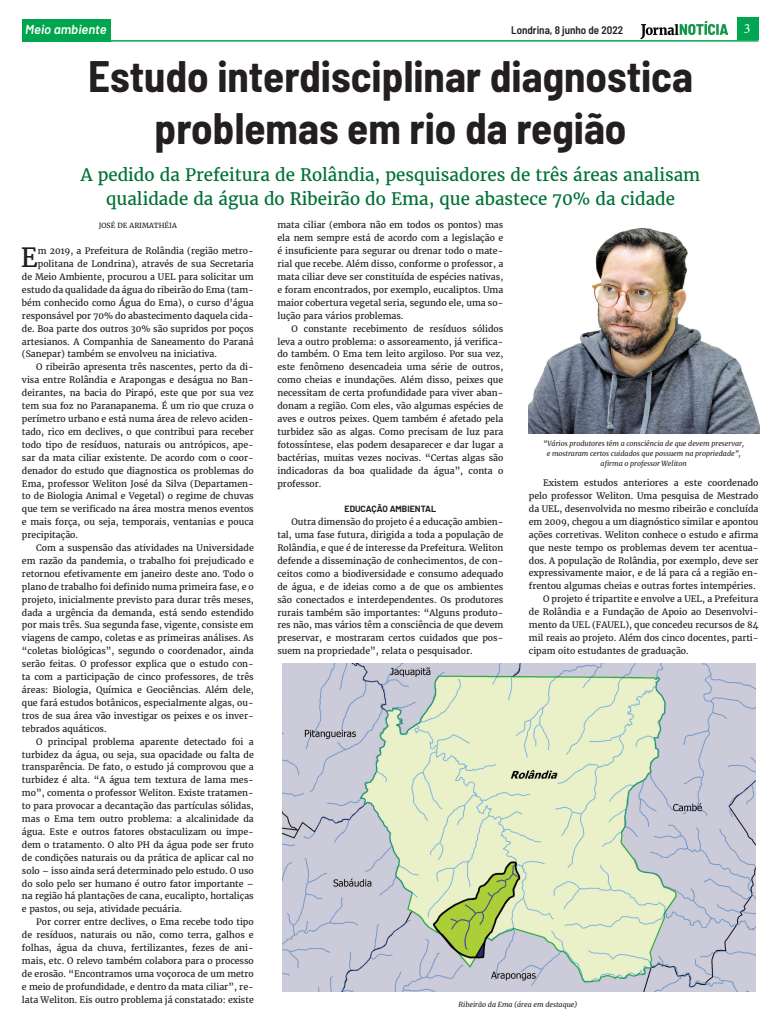
<style>
.page{position:relative;width:777px;height:1035px;background:#fff}
.page>*{position:absolute;margin:0;border:0;box-sizing:border-box;transform-origin:0 0}
.t1{font:700 semi-condensed 43px/51.6px "Barlow";color:#231f20;text-align:center}
.t2{font:26.2px "Merriweather";color:#231f20}
.t3{font:17px/24px "Merriweather";color:#007236;text-align:center}
.t4{font:14px "Minion Pro";color:#fff}
.t5{font:italic 600 13px "Barlow";color:#fff}
.t6{font:600 semi-condensed 11px "Barlow";color:#231f20}
.t7{font:8.8px/12.9px "Merriweather";color:#231f20;text-align:justify}
.t8{font:700 8.8px "Barlow";color:#231f20}
.t9{font:italic 7px/10px "Merriweather";color:#231f20;text-align:center}
.t10{font:7px "Merriweather";color:#231f20}
</style>
<div class="page">
<div style="left:737px;top:18px;width:21px;height:22px;background:#00a54f"></div>
<img style="left:641px;top:21px;width:86px;height:17px">
<hr style="left:23px;top:40px;width:735px;height:2px;background:#00a54f">
<div style="left:23px;top:19px;width:88px;height:23px;background:#00a54f"></div>
<img style="left:282px;top:664px;width:473px;height:327px">
<img style="left:529px;top:228px;width:230px;height:205px">
<h3 class="t5" style="left:25px;top:20px;width:83px">Meio ambiente</h3>
<p class="t6" style="left:511px;top:22px;width:113px">Londrina, 8 junho de 2022</p>
<h3 class="t4" style="left:744px;top:19px;width:8px">3</h3>
<h1 class="t1" style="left:88px;top:48px;width:606px">Estudo interdisciplinar diagnostica problemas em rio da região</h1>
<h3 class="t3" style="left:81px;top:163px;width:621px">A pedido da Prefeitura de Rolândia, pesquisadores de três áreas analisam qualidade da água do Ribeirão do Ema, que abastece 70% da cidade</h3>
<p class="t10" style="left:99px;top:221px;width:79px">JOSÉ DE ARIMATHÉIA</p>
<h2 class="t2" style="left:21px;top:241px;width:19px">E</h2>
<p class="t7" style="left:38px;top:245px;width:217px">m 2019, a Prefeitura de Rolândia (região metro-</p>
<p class="t7" style="left:38px;top:257px;width:217px">politana de Londrina), através de sua Secretaria</p>
<p class="t7" style="left:22px;top:270px;width:233px">de Meio Ambiente, procurou a UEL para solicitar um</p>
<p class="t7" style="left:22px;top:283px;width:233px">estudo da qualidade da água do ribeirão do Ema (tam-</p>
<p class="t7" style="left:22px;top:296px;width:233px">bém conhecido como Água do Ema), o curso d’água</p>
<p class="t7" style="left:22px;top:309px;width:233px">responsável por 70% do abastecimento daquela cida-</p>
<p class="t7" style="left:22px;top:322px;width:233px">de. Boa parte dos outros 30% são supridos por poços</p>
<p class="t7" style="left:22px;top:335px;width:233px">artesianos. A Companhia de Saneamento do Paraná</p>
<p class="t7" style="left:22px;top:348px;width:197px">(Sanepar) também se envolveu na iniciativa.</p>
<p class="t7" style="left:36px;top:361px;width:219px">O ribeirão apresenta três nascentes, perto da di-</p>
<p class="t7" style="left:22px;top:374px;width:233px">visa entre Rolândia e Arapongas e deságua no Ban-</p>
<p class="t7" style="left:22px;top:386px;width:233px">deirantes, na bacia do Pirapó, este que por sua vez</p>
<p class="t7" style="left:22px;top:399px;width:233px">tem sua foz no Paranapanema. É um rio que cruza o</p>
<p class="t7" style="left:22px;top:412px;width:233px">perímetro urbano e está numa área de relevo aciden-</p>
<p class="t7" style="left:22px;top:425px;width:233px">tado, rico em declives, o que contribui para receber</p>
<p class="t7" style="left:22px;top:438px;width:233px">todo tipo de resíduos, naturais ou antrópicos, ape-</p>
<p class="t7" style="left:22px;top:451px;width:233px">sar da mata ciliar existente. De acordo com o coor-</p>
<p class="t7" style="left:22px;top:464px;width:233px">denador do estudo que diagnostica os problemas do</p>
<p class="t7" style="left:22px;top:477px;width:233px">Ema, professor Weliton José da Silva (Departamen-</p>
<p class="t7" style="left:22px;top:490px;width:233px">to de Biologia Animal e Vegetal) o regime de chuvas</p>
<p class="t7" style="left:22px;top:503px;width:233px">que tem se verificado na área mostra menos eventos</p>
<p class="t7" style="left:22px;top:515px;width:233px">e mais força, ou seja, temporais, ventanias e pouca</p>
<p class="t7" style="left:22px;top:528px;width:58px">precipitação.</p>
<p class="t7" style="left:36px;top:541px;width:219px">Com a suspensão das atividades na Universidade</p>
<p class="t7" style="left:22px;top:554px;width:233px">em razão da pandemia, o trabalho foi prejudicado e</p>
<p class="t7" style="left:22px;top:567px;width:233px">retornou efetivamente em janeiro deste ano. Todo o</p>
<p class="t7" style="left:22px;top:580px;width:233px">plano de trabalho foi definido numa primeira fase, e o</p>
<p class="t7" style="left:22px;top:593px;width:233px">projeto, inicialmente previsto para durar três meses,</p>
<p class="t7" style="left:22px;top:606px;width:233px">dada a urgência da demanda, está sendo estendido</p>
<p class="t7" style="left:22px;top:619px;width:233px">por mais três. Sua segunda fase, vigente, consiste em</p>
<p class="t7" style="left:22px;top:632px;width:233px">viagens de campo, coletas e as primeiras análises. As</p>
<p class="t7" style="left:22px;top:644px;width:233px">“coletas biológicas”, segundo o coordenador, ainda</p>
<p class="t7" style="left:22px;top:657px;width:233px">serão feitas. O professor explica que o estudo con-</p>
<p class="t7" style="left:22px;top:670px;width:233px">ta com a participação de cinco professores, de três</p>
<p class="t7" style="left:22px;top:683px;width:233px">áreas: Biologia, Química e Geociências. Além dele,</p>
<p class="t7" style="left:22px;top:696px;width:233px">que fará estudos botânicos, especialmente algas, ou-</p>
<p class="t7" style="left:22px;top:709px;width:233px">tros de sua área vão investigar os peixes e os inver-</p>
<p class="t7" style="left:22px;top:722px;width:86px">tebrados aquáticos.</p>
<p class="t7" style="left:36px;top:735px;width:219px">O principal problema aparente detectado foi a</p>
<p class="t7" style="left:22px;top:748px;width:233px">turbidez da água, ou seja, sua opacidade ou falta de</p>
<p class="t7" style="left:22px;top:761px;width:233px">transparência. De fato, o estudo já comprovou que a</p>
<p class="t7" style="left:22px;top:773px;width:233px">turbidez é alta. “A água tem textura de lama mes-</p>
<p class="t7" style="left:22px;top:786px;width:233px">mo”, comenta o professor Weliton. Existe tratamen-</p>
<p class="t7" style="left:22px;top:799px;width:233px">to para provocar a decantação das partículas sólidas,</p>
<p class="t7" style="left:22px;top:812px;width:233px">mas o Ema tem outro problema: a alcalinidade da</p>
<p class="t7" style="left:22px;top:825px;width:233px">água. Este e outros fatores obstaculizam ou impe-</p>
<p class="t7" style="left:22px;top:838px;width:233px">dem o tratamento. O alto PH da água pode ser fruto</p>
<p class="t7" style="left:22px;top:851px;width:233px">de condições naturais ou da prática de aplicar cal no</p>
<p class="t7" style="left:22px;top:864px;width:233px">solo – isso ainda será determinado pelo estudo. O uso</p>
<p class="t7" style="left:22px;top:877px;width:233px">do solo pelo ser humano é outro fator importante –</p>
<p class="t7" style="left:22px;top:890px;width:233px">na região há plantações de cana, eucalipto, hortaliças</p>
<p class="t7" style="left:22px;top:902px;width:161px">e pastos, ou seja, atividade pecuária.</p>
<p class="t7" style="left:36px;top:915px;width:219px">Por correr entre declives, o Ema recebe todo tipo</p>
<p class="t7" style="left:22px;top:928px;width:233px">de resíduos, naturais ou não, como terra, galhos e</p>
<p class="t7" style="left:22px;top:941px;width:233px">folhas, água da chuva, fertilizantes, fezes de ani-</p>
<p class="t7" style="left:22px;top:954px;width:233px">mais, etc. O relevo também colabora para o processo</p>
<p class="t7" style="left:22px;top:967px;width:233px">de erosão. “Encontramos uma voçoroca de um metro</p>
<p class="t7" style="left:22px;top:980px;width:233px">e meio de profundidade, e dentro da mata ciliar”, re-</p>
<p class="t7" style="left:22px;top:993px;width:233px">lata Weliton. Eis outro problema já constatado: existe</p>
<p class="t7" style="left:277px;top:219px;width:227px">mata ciliar (embora não em todos os pontos) mas ela nem sempre está de acordo com a legislação e é insuficiente para segurar ou drenar todo o mate&shy;rial que recebe. Além disso, conforme o professor, a mata ciliar deve ser constituída de espécies nativas, e foram encontrados, por exemplo, eucaliptos. Uma maior cobertura vegetal seria, segundo ele, uma so&shy;lução para vários problemas.</p>
<p class="t7" style="left:277px;top:322px;width:227px;text-indent:14px">O constante recebimento de resíduos sólidos leva a outro problema: o assoreamento, já verifica&shy;do também. O Ema tem leito argiloso. Por sua vez, este fenômeno desencadeia uma série de outros, como cheias e inundações. Além disso, peixes que necessitam de certa profundidade para viver aban&shy;donam a região. Com eles, vão algumas espécies de aves e outros peixes. Quem também é afetado pela turbidez são as algas. Como precisam de luz para fotossíntese, elas podem desaparecer e dar lugar a bactérias, muitas vezes nocivas. “Certas algas são indicadoras da boa qualidade da água”, conta o professor.</p>
<p class="t8" style="left:344px;top:502px;width:93px">EDUCAÇÃO AMBIENTAL</p>
<p class="t7" style="left:277px;top:515px;width:227px;text-indent:14px">Outra dimensão do projeto é a educação ambien&shy;tal, uma fase futura, dirigida a toda a população de Rolândia, e que é de interesse da Prefeitura. Weliton defende a disseminação de conhecimentos, de con&shy;ceitos como a biodiversidade e consumo adequado de água, e de ideias como a de que os ambientes são conectados e interdependentes. Os produtores rurais também são importantes: “Alguns produto&shy;res não, mas vários têm a consciência de que devem preservar, e mostraram certos cuidados que pos&shy;suem na propriedade”, relata o pesquisador.</p>
<p class="t9" style="left:543px;top:438px;width:202px">“Vários produtores têm a consciência de que devem preservar, e mostraram certos cuidados que possuem na propriedade”, afirma o professor Weliton</p>
<p class="t7" style="left:543px;top:476px;width:217px">Existem estudos anteriores a este coordenado</p>
<p class="t7" style="left:529px;top:489px;width:231px">pelo professor Weliton. Uma pesquisa de Mestrado</p>
<p class="t7" style="left:529px;top:502px;width:231px">da UEL, desenvolvida no mesmo ribeirão e concluída</p>
<p class="t7" style="left:529px;top:515px;width:231px">em 2009, chegou a um diagnóstico similar e apontou</p>
<p class="t7" style="left:529px;top:528px;width:231px">ações corretivas. Weliton conhece o estudo e afirma</p>
<p class="t7" style="left:529px;top:541px;width:231px">que neste tempo os problemas devem ter acentua-</p>
<p class="t7" style="left:529px;top:554px;width:231px">dos. A população de Rolândia, por exemplo, deve ser</p>
<p class="t7" style="left:529px;top:567px;width:231px">expressivamente maior, e de lá para cá a região en-</p>
<p class="t7" style="left:529px;top:580px;width:228px">frentou algumas cheias e outras fortes intempéries.</p>
<p class="t7" style="left:543px;top:592px;width:217px">O projeto é tripartite e envolve a UEL, a Prefeitura</p>
<p class="t7" style="left:529px;top:605px;width:231px">de Rolândia e a Fundação de Apoio ao Desenvolvi-</p>
<p class="t7" style="left:529px;top:618px;width:231px">mento da UEL (FAUEL), que concedeu recursos de 84</p>
<p class="t7" style="left:529px;top:631px;width:231px">mil reais ao projeto. Além dos cinco docentes, parti-</p>
<p class="t7" style="left:529px;top:644px;width:161px">cipam oito estudantes de graduação.</p>
<p class="t9" style="left:458px;top:999px;width:120px">Ribeirão da Ema (área em destaque)</p>
</div>
